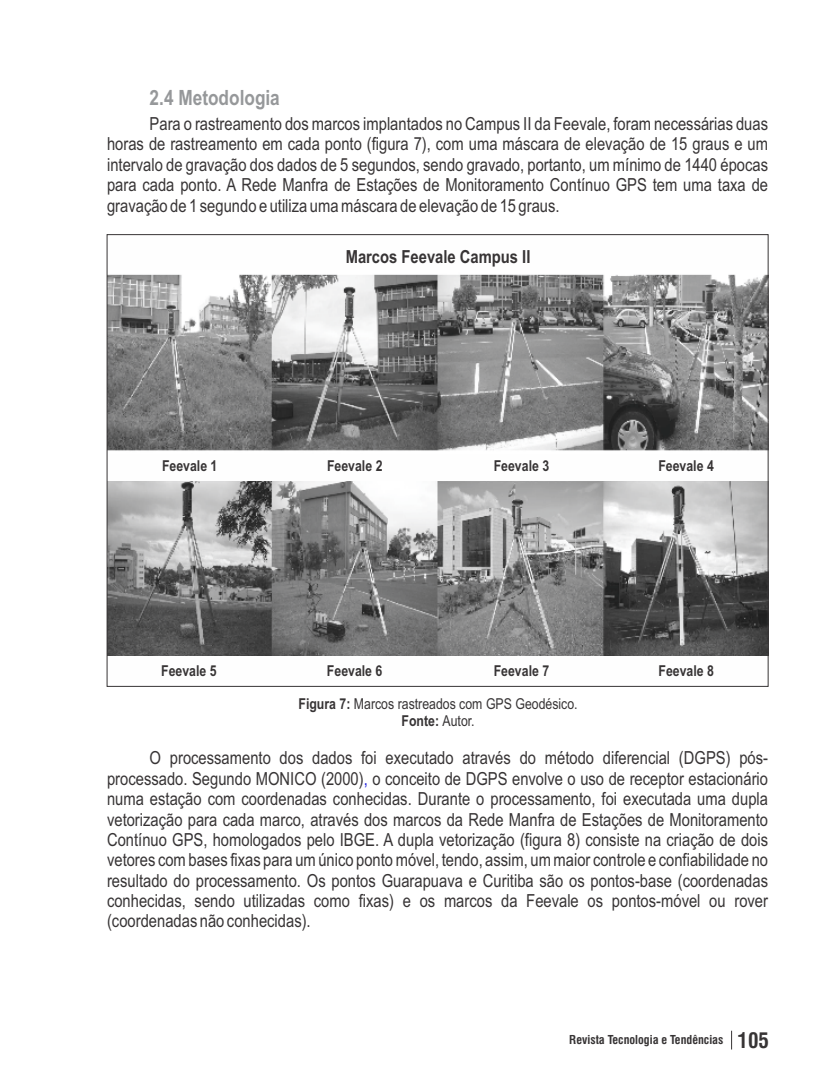
<style>
.page{position:relative;width:830px;height:1085px;background:#fff}
.page>*{position:absolute;margin:0;border:0;box-sizing:border-box;transform-origin:0 0}
.t1{font:700 21px "Arial Narrow";color:#96989a}
.t2{font:18px/20.4px "Arial Narrow";color:#373435;text-align:justify}
.t3{font:700 18px "Arial Narrow";color:#373435}
.t4{font:700 15px "Arial Narrow";color:#373435}
.t5{font:15px/17.1px "Arial Narrow";color:#373435;text-align:center}
.t6{font:700 condensed 12px "Swiss 721 BT";color:#373435}
.s1{font-weight:700}
.s2{color:#2323dc}
.s3{font-size:21px}
</style>
<div class="page">
<img style="left:109px;top:274px;width:657px;height:382px">
<div style="left:107px;top:454px;width:660px;height:26px;background:#fefefe"></div>
<svg style="left:731px;top:1030px;width:1px;height:19px"></svg>
<p class="t1" style="left:149px;top:89px;width:132px">2.4 Metodologia</p>
<p class="t2" style="left:107px;top:115px;width:662px;text-indent:43px">Para o rastreamento dos marcos implantados no Campus II da Feevale, foram necessárias duas horas de rastreamento em cada ponto (figura 7), com uma máscara de elevação de 15 graus e um intervalo de gravação dos dados de 5 segundos, sendo gravado, portanto, um mínimo de 1440 épocas para cada ponto. A Rede Manfra de Estações de Monitoramento Contínuo GPS tem uma taxa de gravação de 1 segundo e utiliza uma máscara de elevação de 15 graus.</p>
<p class="t3" style="left:345px;top:250px;width:186px">Marcos Feevale Campus II</p>
<p class="t4" style="left:162px;top:460px;width:57px">Feevale 1</p>
<p class="t4" style="left:327px;top:460px;width:57px">Feevale 2</p>
<p class="t4" style="left:493px;top:460px;width:57px">Feevale 3</p>
<p class="t4" style="left:658px;top:460px;width:57px">Feevale 4</p>
<p class="t4" style="left:161px;top:664px;width:57px">Feevale 5</p>
<p class="t4" style="left:327px;top:664px;width:57px">Feevale 6</p>
<p class="t4" style="left:493px;top:664px;width:57px">Feevale 7</p>
<p class="t4" style="left:658px;top:664px;width:57px">Feevale 8</p>
<p class="t5" style="left:298px;top:696px;width:280px"><span class="s1">Figura 7:</span> Marcos rastreados com GPS Geodésico.<br><span class="s1">Fonte:</span> Autor.</p>
<p class="t2" style="left:107px;top:749px;width:662px;text-indent:43px">O processamento dos dados foi executado através do método diferencial (DGPS) pós&shy;processado. Segundo MONICO (2000)<span class="s2">,</span> o conceito de DGPS envolve o uso de receptor estacionário numa estação com coordenadas conhecidas. Durante o processamento, foi executada uma dupla vetorização para cada marco, através dos marcos da Rede Manfra de Estações de Monitoramento Contínuo GPS, homologados pelo IBGE. A dupla vetorização (figura 8) consiste na criação de dois vetores com bases fixas para um único pontomóvel, tendo, assim, um maior controle e confiabilidade no resultado do processamento. Os pontos Guarapuava e Curitiba são os pontos-base (coordenadas conhecidas, sendo utilizadas como fixas) e os marcos da Feevale os pontos-móvel ou rover (coordenadas não conhecidas).</p>
<p class="t6" style="left:569px;top:1034px;width:201px">Revista Tecnologia e Tendências <span class="s3">105</span></p>
</div>
